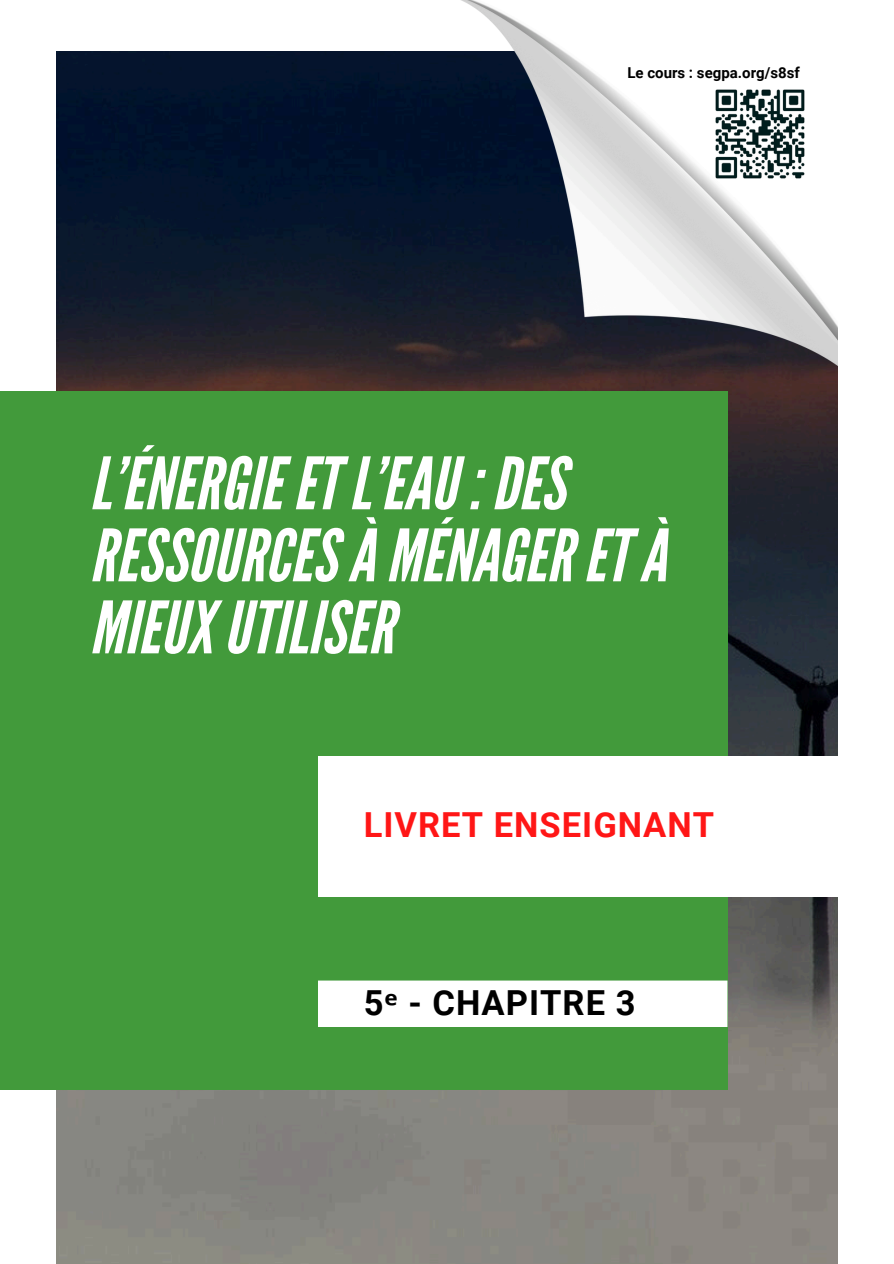
<style>
.page{position:relative;width:894px;height:1264px;background:#fff}
.page>*{position:absolute;margin:0;border:0;box-sizing:border-box;transform-origin:0 0}
.t1{font:italic 72px/72px "League Gothic";color:#fff}
.t2{font:700 34.5px "Roboto";letter-spacing:.03em;color:#ff1616}
.t3{font:700 34.5px "Roboto";letter-spacing:.03em;color:#000}
.t4{font:700 15px "Roboto";color:#000}
.s1{font-family:"Noto Sans"}
</style>
<div class="page">
<img style="left:56px;top:51px;width:782px;height:1212px">
<img style="left:446px;top:0;width:392px;height:442px">
<img style="left:714px;top:89px;width:89px;height:89px">
<div style="left:0;top:391px;width:727px;height:699px;background:#429a3b"></div>
<div style="left:318px;top:980px;width:409px;height:47px;background:#fff"></div>
<div style="left:318px;top:756px;width:574px;height:141px;background:#fff"></div>
<p class="t4" style="left:627px;top:64px;width:174px">Le cours : segpa.org/s8sf</p>
<p class="t1" style="left:89px;top:449px;width:578px">L’ÉNERGIE ETL’EAU:DES<br>RESSOURCESÀ MÉNAGERETÀ<br>MIEUXUTILISER</p>
<p class="t2" style="left:363px;top:805px;width:352px">LIVRET ENSEIGNANT</p>
<p class="t3" style="left:363px;top:982px;width:273px">5<span class="s1">ᵉ</span> - CHAPITRE 3</p>
</div>
